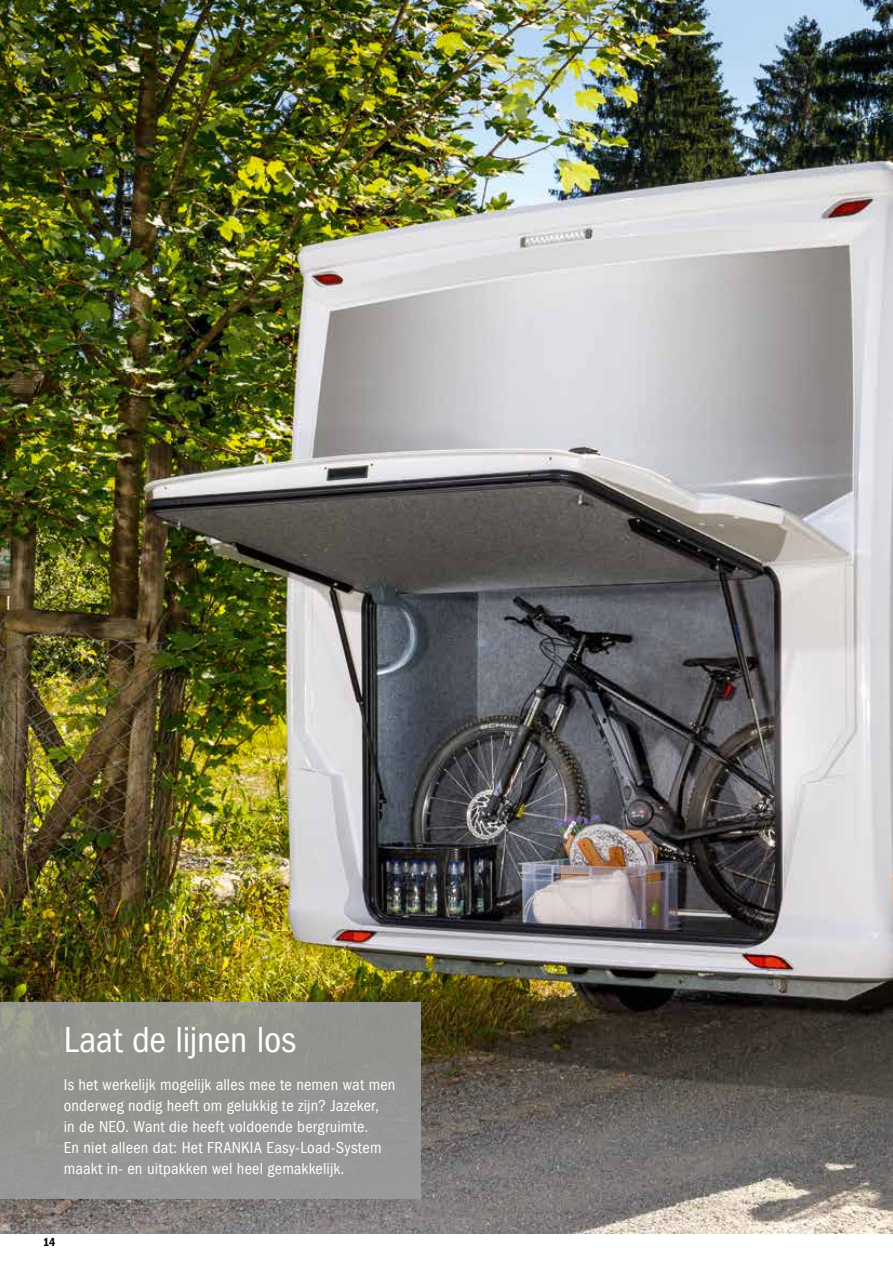
<style>
.page{position:relative;width:893px;height:1263px;background:#fff}
.page>*{position:absolute;margin:0;border:0;box-sizing:border-box;transform-origin:0 0}
.t1{font:condensed 37.5px "Franklin Gothic";letter-spacing:-.01em;color:#fff}
.t2{font:condensed 16.5px/21px "Franklin Gothic";letter-spacing:.01em;color:#fff}
.t3{font:600 condensed 12px "Franklin Gothic";color:#000}
</style>
<div class="page">
<img style="left:0;top:0;width:893px;height:1233px">
<div style="left:0;top:1002px;width:421px;height:197px;background:#959590"></div>
<h1 class="t1" style="left:64px;top:1018px;width:234px">Laat de lijnen los</h1>
<p class="t2" style="left:64px;top:1074px;width:333px">Is het werkelijk mogelijk alles mee te nemen wat men onderweg nodig heeft om gelukkig te zijn? Jazeker,<br>in de NEO. Want die heeft voldoende bergruimte.<br>En niet alleen dat: Het FRANKIA Easy-Load-System maakt in- en uitpakken wel heel gemakkelijk.</p>
<p class="t3" style="left:43px;top:1235px;width:14px">14</p>
</div>
